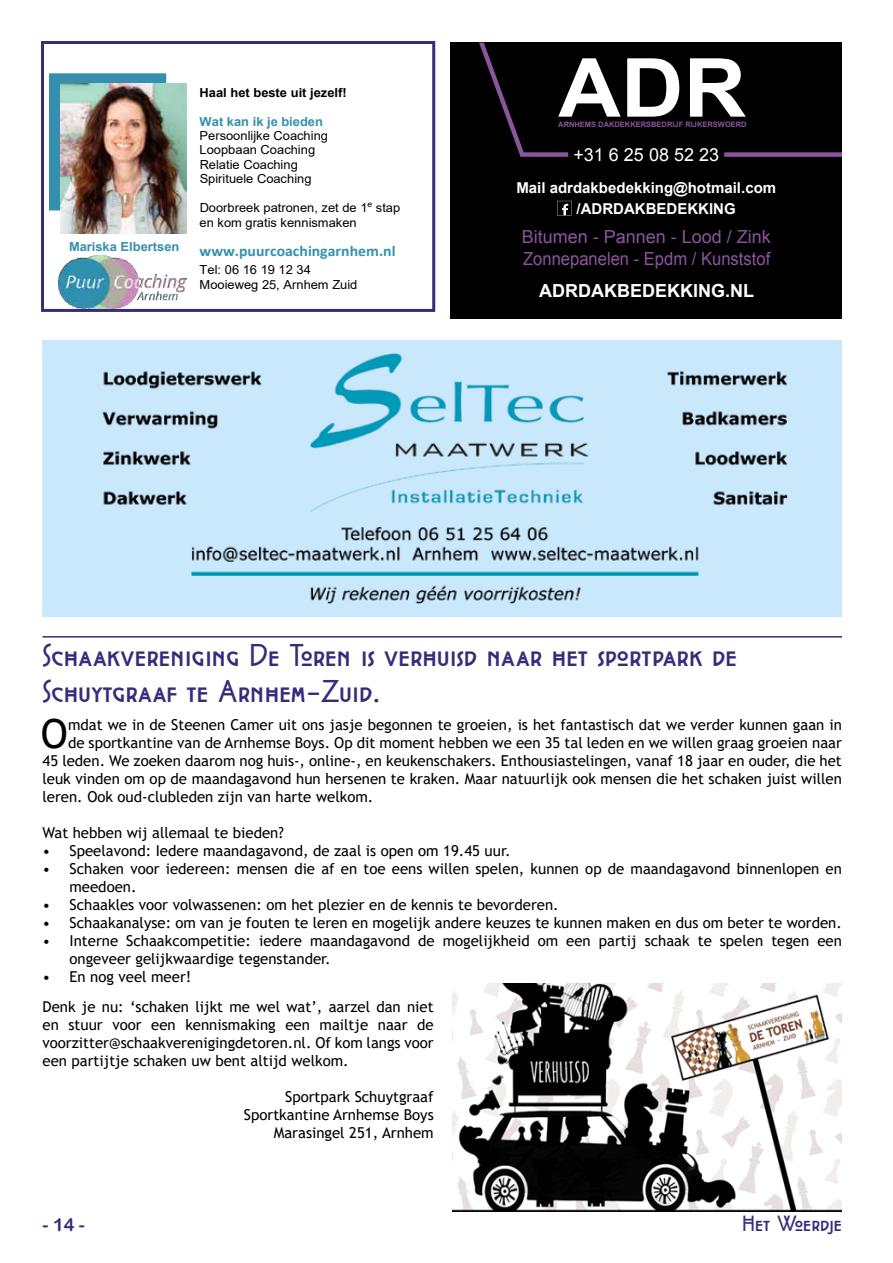
<style>
.page{position:relative;width:893px;height:1263px;background:#fff}
.page>*{position:absolute;margin:0;border:0;box-sizing:border-box;transform-origin:0 0}
.t1{font:700 81.45px "Arial";color:#fff;scale:1.06 1}
.t2{font:40.2px "Trebuchet MS";color:#010202}
.t3{font:30px/36px "Cocotte";color:#3a2a7c}
.t4{font:21px "Cocotte";color:#3a2a7c}
.t5{font:18px/21.6px "Arial";color:#8b559d}
.t6{font:700 18px "Arial";color:#fff}
.t7{font:18px "Arial";color:#fff}
.t8{font:18px "Arial Rounded MT Bold";color:#3a2a7c}
.t9{font:700 15.15px "Calibri";color:#3490ae;scale:1.04 1}
.t10{font:15px/18px "Trebuchet MS";color:#010202}
.t11{font:700 15px/20.1px "Arial";color:#fff}
.t12{font:12.45px/14.2px "Arial";color:#000;scale:1.04 1}
.t13{font:700 12.45px "Arial";color:#3490ae;scale:1.04 1}
.t14{font:700 12.45px "Arial";color:#000;scale:1.04 1}
.t15{font:700 7.5px "Arial";color:#8b559d}
</style>
<div class="page">
<div style="left:50px;top:74px;width:116px;height:136px;background:#3490ae"></div>
<div style="left:49px;top:73px;width:117px;height:137px;border:1px solid #3490ae"></div>
<img style="left:61px;top:84px;width:125px;height:150px">
<img style="left:59px;top:255px;width:127px;height:53px">
<div style="left:41px;top:41px;width:394px;height:271px;border:3px solid #3a2a7c"></div>
<img style="left:43px;top:340px;width:799px;height:277px">
<div style="left:451px;top:43px;width:391px;height:276px;background:#000"></div>
<svg style="left:479px;top:43px;width:89px;height:114px"></svg>
<div style="left:724px;top:152px;width:118px;height:5px;background:#8b559d"></div>
<svg style="left:557px;top:201px;width:15px;height:14px"></svg>
<hr style="left:43px;top:636px;width:799px;height:1px;background:#3a2a7c">
<img style="left:452px;top:984px;width:390px;height:228px">
<p class="t13" style="left:69px;top:238px;width:108px">Mariska Elbertsen</p>
<p class="t14" style="left:200px;top:84px;width:143px">Haal het beste uit jezelf!</p>
<p class="t13" style="left:200px;top:112px;width:120px">Wat kan ik je bieden</p>
<p class="t12" style="left:200px;top:128px;width:125px">Persoonlijke Coaching<br>Loopbaan Coaching<br>Relatie Coaching<br>Spirituele Coaching</p>
<p class="t12" style="left:200px;top:199px;width:194px;line-height:15.5px">Doorbreek patronen, zet de 1<sup>e</sup> stap en kom gratis kennismaken</p>
<p class="t9" style="left:200px;top:241px;width:190px">www.puurcoachingarnhem.nl</p>
<p class="t12" style="left:200px;top:261px;width:153px;line-height:15.5px">Tel: 06 16 19 12 34<br>Mooieweg 25, Arnhem Zuid</p>
<h1 class="t1" style="left:558px;top:34px;width:179px">ADR</h1>
<p class="t15" style="left:558px;top:120px;width:190px">ARNHEMS DAKDEKKERSBEDRIJF RIJKERSWOERD</p>
<p class="t7" style="left:573px;top:142px;width:147px">+31 6 25 08 52 23</p>
<p class="t11" style="left:576px;top:179px;width:201px;text-indent:-60px">Mail adrdakbedekking@hotmail.com /ADRDAKBEDEKKING</p>
<p class="t5" style="left:522px;top:226px;width:251px">Bitumen - Pannen - Lood / Zink<br>Zonnepanelen - Epdm / Kunststof</p>
<p class="t6" style="left:539px;top:279px;width:216px">ADRDAKBEDEKKING.NL</p>
<h3 class="t3" style="left:43px;top:637px;width:696px">Schaakvereniging De Toren is verhuisd naar het sportpark de<br>Schuytgraaf te Arnhem-Zuid.</h3>
<h2 class="t2" style="left:41px;top:708px;width:29px">O</h2>
<p class="t10" style="left:68px;top:715px;width:775px">mdat we in de Steenen Camer uit ons jasje begonnen te groeien, is het fantastisch dat we verder kunnen gaan in</p>
<p class="t10" style="left:68px;top:733px;width:775px">de sportkantine van de Arnhemse Boys. Op dit moment hebben we een 35 tal leden en we willen graag groeien naar</p>
<p class="t10" style="left:43px;top:751px;width:801px">45 leden. We zoeken daarom nog huis-, online-, en keukenschakers. Enthousiastelingen, vanaf 18 jaar en ouder, die het</p>
<p class="t10" style="left:43px;top:769px;width:801px">leuk vinden om op de maandagavond hun hersenen te kraken. Maar natuurlijk ook mensen die het schaken juist willen</p>
<p class="t10" style="left:43px;top:787px;width:332px">leren. Ook oud-clubleden zijn van harte welkom.</p>
<p class="t10" style="left:43px;top:823px;width:243px">Wat hebben wij allemaal te bieden?</p>
<p class="t10" style="left:43px;top:841px;width:469px">• Speelavond: Iedere maandagavond, de zaal is open om 19.45 uur.</p>
<p class="t10" style="left:70px;top:859px;width:774px;text-indent:-27px">• Schaken voor iedereen: mensen die af en toe eens willen spelen, kunnen op de maandagavond binnenlopen en meedoen.</p>
<p class="t10" style="left:43px;top:895px;width:518px">• Schaakles voor volwassenen: om het plezier en de kennis te bevorderen.</p>
<p class="t10" style="left:43px;top:913px;width:801px">• Schaakanalyse: om van je fouten te leren en mogelijk andere keuzes te kunnen maken en dus om beter te worden.</p>
<p class="t10" style="left:70px;top:931px;width:774px;text-indent:-27px">• Interne Schaakcompetitie: iedere maandagavond de mogelijkheid om een partij schaak te spelen tegen een ongeveer gelijkwaardige tegenstander.</p>
<p class="t10" style="left:43px;top:961px;width:393px;line-height:30.8px">• En nog veel meer!<br>Denk je nu: ‘schaken lijkt me wel wat’, aarzel dan niet</p>
<p class="t10" style="left:43px;top:1016px;width:393px;text-align:justify">en stuur voor een kennismaking een mailtje naar de voorzitter@schaakverenigingdetoren.nl. Of kom langs voor een partijtje schaken uw bent altijd welkom.</p>
<p class="t10" style="left:244px;top:1088px;width:191px;text-align:right">Sportpark Schuytgraaf<br>Sportkantine Arnhemse Boys<br>Marasingel 251, Arnhem</p>
<p class="t8" style="left:43px;top:1213px;width:44px">- 14 -</p>
<h3 class="t4" style="left:742px;top:1209px;width:102px">Het Woerdje</h3>
</div>
